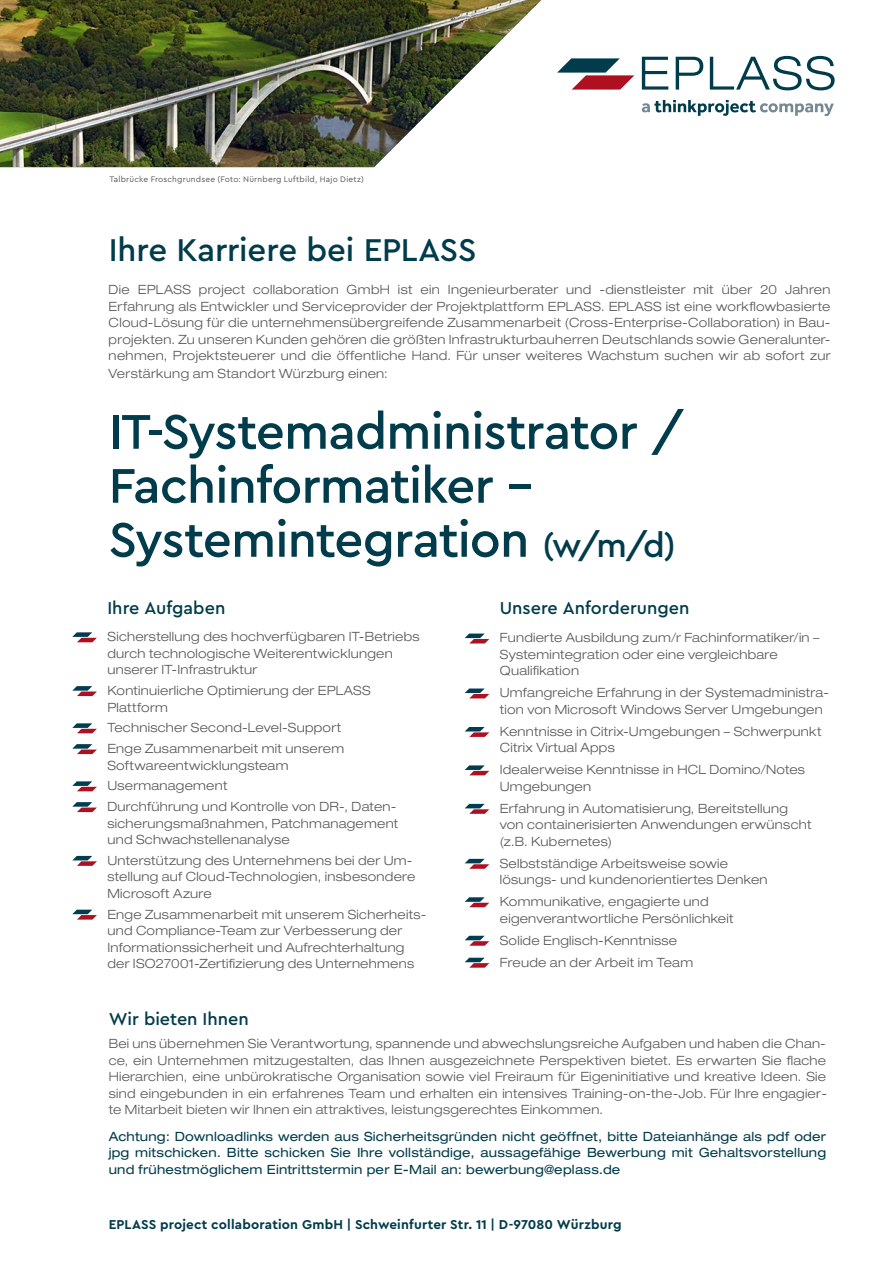
<style>
.page{position:relative;width:893px;height:1263px;background:#fff}
.page>*{position:absolute;margin:0;border:0;box-sizing:border-box;transform-origin:0 0}
.t1{font:500 51px/54px "Cera Pro";letter-spacing:-.02em;color:#003c4b}
.t2{font:500 33px "Cera Pro";letter-spacing:-.005em;color:#003c4b}
.t3{font:500 18px "Cera Pro";color:#003c4b}
.t4{font:700 13.5px "Cera Pro";letter-spacing:.015em;color:#003c4b}
.t5{font:300 expanded 12.75px/16.5px "Helvetica Neue LT Std";letter-spacing:.02em;color:#58585a}
.t6{font:expanded 12.75px/16.5px "Helvetica Neue LT Std";letter-spacing:.02em;color:#003c4b;text-align:justify}
.t7{font:8.4px "Cera Pro";letter-spacing:.02em;color:#58585a}
.s1{font-size:34.5px}
</style>
<div class="page">
<img style="left:0;top:0;width:541px;height:167px">
<svg style="left:72px;top:632px;width:25px;height:10px"></svg>
<svg style="left:72px;top:686px;width:25px;height:10px"></svg>
<svg style="left:72px;top:723px;width:25px;height:10px"></svg>
<svg style="left:72px;top:744px;width:25px;height:10px"></svg>
<svg style="left:72px;top:781px;width:25px;height:10px"></svg>
<svg style="left:72px;top:802px;width:25px;height:10px"></svg>
<svg style="left:72px;top:856px;width:25px;height:10px"></svg>
<svg style="left:72px;top:910px;width:25px;height:9px"></svg>
<svg style="left:465px;top:633px;width:24px;height:10px"></svg>
<svg style="left:465px;top:688px;width:24px;height:10px"></svg>
<svg style="left:465px;top:727px;width:24px;height:10px"></svg>
<svg style="left:465px;top:765px;width:24px;height:10px"></svg>
<svg style="left:465px;top:804px;width:24px;height:10px"></svg>
<svg style="left:465px;top:859px;width:24px;height:10px"></svg>
<svg style="left:465px;top:897px;width:24px;height:10px"></svg>
<svg style="left:465px;top:936px;width:24px;height:10px"></svg>
<svg style="left:465px;top:958px;width:24px;height:10px"></svg>
<svg style="left:642px;top:57px;width:26px;height:33px"></svg>
<svg style="left:676px;top:57px;width:27px;height:33px"></svg>
<svg style="left:710px;top:56px;width:125px;height:34px"></svg>
<svg style="left:557px;top:58px;width:77px;height:32px"></svg>
<svg style="left:642px;top:100px;width:192px;height:16px"></svg>
<p class="t7" style="left:109px;top:174px;width:256px">Talbrücke Froschgrundsee (Foto: Nürnberg Luftbild, Hajo Dietz)</p>
<h2 class="t2" style="left:109px;top:228px;width:369px">Ihre Karriere bei EPLASS</h2>
<p class="t5" style="left:109px;top:281px;width:723px;text-align:justify">Die EPLASS project collaboration GmbH ist ein Ingenieurberater und -dienstleister mit über 20 Jahren Erfahrung als Entwickler und Serviceprovider der Projektplattform EPLASS. EPLASS ist eine workflowbasierte Cloud-Lösung für die unternehmensübergreifende Zusammenarbeit (Cross-Enterprise-Collaboration) in Bau&shy;projekten. Zu unseren Kunden gehören die größten Infrastrukturbauherren Deutschlands sowie Generalunter&shy;nehmen, Projektsteuerer und die öffentliche Hand. Für unser weiteres Wachstum suchen wir ab sofort zur</p>
<p class="t5" style="left:109px;top:365px;width:281px">Verstärkung am Standort Würzburg einen:</p>
<h1 class="t1" style="left:109px;top:402px;width:577px">IT-Systemadministrator /<br>Fachinformatiker –<br>Systemintegration <span class="s1">(w/m/d)</span></h1>
<h3 class="t3" style="left:107px;top:596px;width:119px">Ihre Aufgaben</h3>
<p class="t5" style="left:107px;top:628px;width:314px">Sicherstellung des hochverfügbaren IT-Betriebs durch technologische Weiterentwicklungen unserer IT-Infrastruktur</p>
<p class="t5" style="left:107px;top:682px;width:265px">Kontinuierliche Optimierung der EPLASS<br>Plattform</p>
<p class="t5" style="left:107px;top:717px;width:238px;line-height:20.7px">Technischer Second-Level-Support<br>Enge Zusammenarbeit mit unserem</p>
<p class="t5" style="left:107px;top:754px;width:291px;line-height:20.7px">Softwareentwicklungsteam<br>Usermanagement<br>Durchführung und Kontrolle von DR-, Daten-</p>
<p class="t5" style="left:107px;top:815px;width:292px">sicherungsmaßnahmen, Patchmanagement und Schwachstellenanalyse</p>
<p class="t5" style="left:107px;top:852px;width:309px">Unterstützung des Unternehmens bei der Um&shy;stellung auf Cloud-Technologien, insbesondere<br>Microsoft Azure</p>
<p class="t5" style="left:107px;top:906px;width:321px">Enge Zusammenarbeit mit unserem Sicherheits&shy;und Compliance-Team zur Verbesserung der Informationssicherheit und Aufrechterhaltung der ISO27001-Zertifizierung des Unternehmens</p>
<h3 class="t3" style="left:500px;top:596px;width:191px">Unsere Anforderungen</h3>
<p class="t5" style="left:500px;top:629px;width:321px">Fundierte Ausbildung zum/r Fachinformatiker/in –<br>Systemintegration oder eine vergleichbare<br>Qualifikation</p>
<p class="t5" style="left:500px;top:684px;width:331px">Umfangreiche Erfahrung in der Systemadministra&shy;tion von Microsoft Windows Server Umgebungen</p>
<p class="t5" style="left:500px;top:723px;width:323px">Kenntnisse in Citrix-Umgebungen – Schwerpunkt<br>Citrix Virtual Apps</p>
<p class="t5" style="left:500px;top:761px;width:307px">Idealerweise Kenntnisse in HCL Domino/Notes<br>Umgebungen</p>
<p class="t5" style="left:500px;top:800px;width:313px">Erfahrung in Automatisierung, Bereitstellung von containerisierten Anwendungen erwünscht (z.B. Kubernetes)</p>
<p class="t5" style="left:500px;top:855px;width:269px">Selbstständige Arbeitsweise sowie lösungs- und kundenorientiertes Denken</p>
<p class="t5" style="left:500px;top:893px;width:235px">Kommunikative, engagierte und eigenverantwortliche Persönlichkeit</p>
<p class="t5" style="left:500px;top:929px;width:195px;line-height:21.9px">Solide Englisch-Kenntnisse<br>Freude an der Arbeit im Team</p>
<h3 class="t3" style="left:109px;top:1007px;width:142px">Wir bieten Ihnen</h3>
<p class="t5" style="left:109px;top:1035px;width:720px;text-align:justify">Bei uns übernehmen Sie Verantwortung, spannende und abwechslungsreiche Aufgaben und haben die Chan&shy;ce, ein Unternehmen mitzugestalten, das Ihnen ausgezeichnete Perspektiven bietet. Es erwarten Sie flache Hierarchien, eine unbürokratische Organisation sowie viel Freiraum für Eigeninitiative und kreative Ideen. Sie sind eingebunden in ein erfahrenes Team und erhalten ein intensives Training-on-the-Job. Für Ihre engagier&shy;te Mitarbeit bieten wir Ihnen ein attraktives, leistungsgerechtes Einkommen.</p>
<p class="t6" style="left:109px;top:1128px;width:719px">Achtung: Downloadlinks werden aus Sicherheitsgründen nicht geöffnet, bitte Dateianhänge als pdf oder jpg mitschicken. Bitte schicken Sie Ihre vollständige, aussagefähige Bewerbung mit Gehaltsvorstellung und frühestmöglichem Eintrittstermin per E-Mail an: bewerbung@eplass.de</p>
<p class="t4" style="left:109px;top:1215px;width:514px">EPLASS project collaboration GmbH | Schweinfurter Str. 11 | D-97080 Würzburg</p>
</div>
